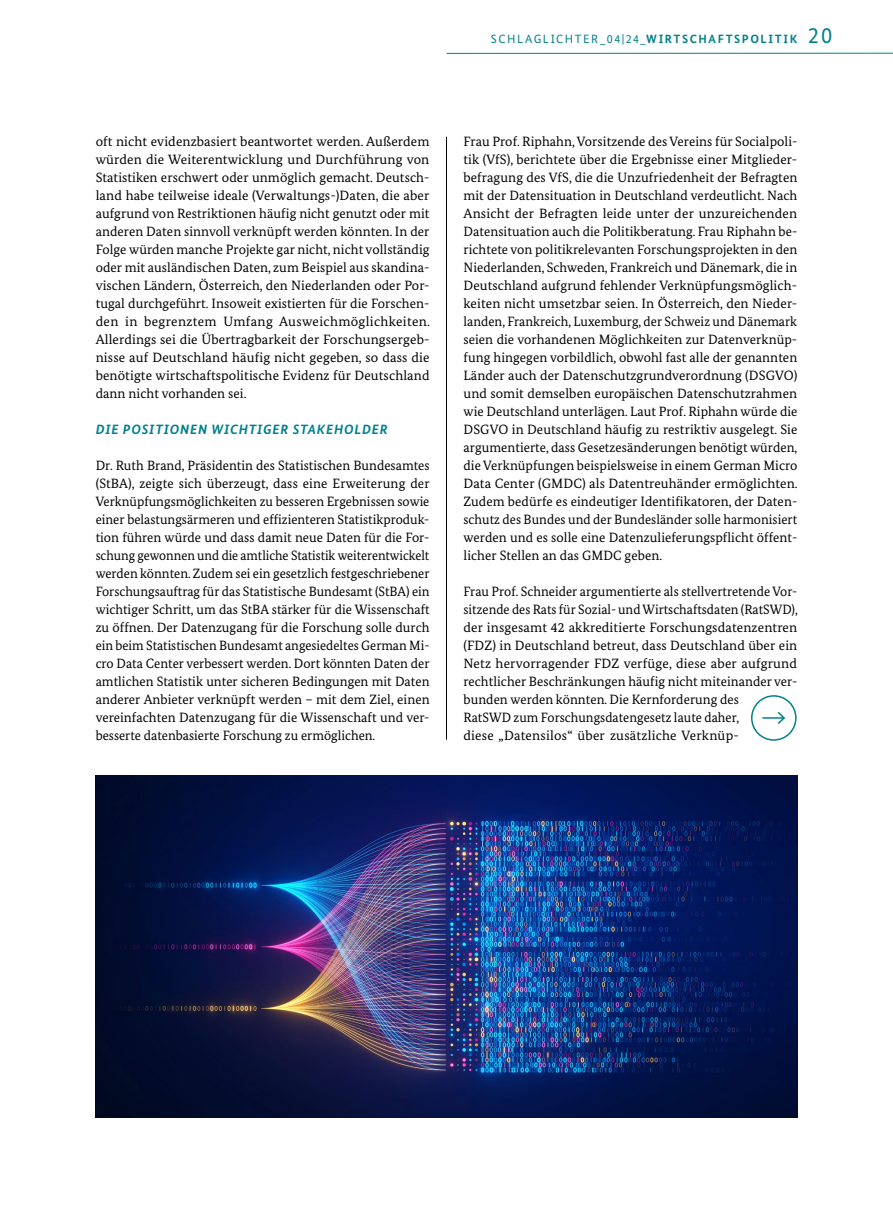
<style>
.page{position:relative;width:893px;height:1212px;background:#fff}
.page>*{position:absolute;margin:0;border:0;box-sizing:border-box;transform-origin:0 0}
.t1{font:13.5px/18px "Bundes Serif";letter-spacing:.005em;color:#000;text-align:justify}
.t2{font:italic 700 13.5px "Bundes Sans";letter-spacing:.06em;color:#00818b}
.t3{font:12px "Bundes Sans";letter-spacing:.13em;color:#00818b}
.s1{font-weight:700}
.s2{font-size:22.5px}
</style>
<div class="page">
<hr style="left:446px;top:53px;width:447px;height:1px;background:#00818b">
<img style="left:96px;top:776px;width:701px;height:342px">
<hr style="left:446px;top:137px;width:1px;height:603px;background:#000">
<div style="left:751px;top:695px;width:46px;height:46px;border:2px solid #00818b;border-radius:50%"></div>
<hr style="left:762px;top:717px;width:22px;height:2px;background:#00818b">
<svg style="left:776px;top:712px;width:9px;height:12px"></svg>
<p class="t3" style="left:491px;top:32px;width:343px">SCHLAGLICHTER_04|24_<span class="s1">WIRTSCHAFTSPOLITIK</span> <span class="s2">20</span></p>
<p class="t1" style="left:96px;top:132px;width:336px">oft nicht evidenzbasiert beantwortet werden. Außerdem würden die Weiterentwicklung und Durchführung von Statistiken erschwert oder unmöglich gemacht. Deutsch&shy;land habe teilweise ideale (Verwaltungs-)Daten, die aber aufgrund von Restriktionen häufig nicht genutzt oder mit anderen Daten sinnvoll verknüpft werden könnten. In der Folge würden manche Projekte gar nicht, nicht vollständig oder mit ausländischen Daten, zum Beispiel aus skandina&shy;vischen Ländern, Österreich, den Niederlanden oder Por&shy;tugal durchgeführt. Insoweit existierten für die Forschen&shy;den in begrenztem Umfang Ausweichmöglichkeiten.<br>Allerdings sei die Übertragbarkeit der Forschungsergeb&shy;nisse auf Deutschland häufig nicht gegeben, so dass die benötigte wirtschaftspolitische Evidenz für Deutschland dann nicht vorhanden sei.</p>
<p class="t2" style="left:96px;top:421px;width:293px">DIE POSITIONEN WICHTIGER STAKEHOLDER</p>
<p class="t1" style="left:96px;top:456px;width:335px">Dr. Ruth Brand, Präsidentin des Statistischen Bundesamtes (StBA), zeigte sich überzeugt, dass eine Erweiterung der Verknüpfungsmöglichkeiten zu besseren Ergebnissen sowie einer belastungsärmeren und effizienteren Statistikproduk&shy;tion führen würde und dass damit neue Daten für die For&shy;schung gewonnen und die amtliche Statistik weiterentwickelt werden könnten. Zudem sei ein gesetzlich festgeschriebener Forschungsauftrag für das Statistische Bundesamt (StBA) ein wichtiger Schritt, um das StBA stärker für die Wissenschaft zu öffnen. Der Datenzugang für die Forschung solle durch ein beim Statistischen Bundesamt angesiedeltes German Mi&shy;cro Data Center verbessert werden. Dort könnten Daten der amtlichen Statistik unter sicheren Bedingungen mit Daten anderer Anbieter verknüpft werden – mit dem Ziel, einen vereinfachten Datenzugang für die Wissenschaft und ver&shy;besserte datenbasierte Forschung zu ermöglichen.</p>
<p class="t1" style="left:463px;top:132px;width:336px">Frau Prof. Riphahn, Vorsitzende des Vereins für Socialpoli&shy;tik (VfS), berichtete über die Ergebnisse einer Mitglieder&shy;befragung des VfS, die die Unzufriedenheit der Befragten mit der Datensituation in Deutschland verdeutlicht. Nach Ansicht der Befragten leide unter der unzureichenden Datensituation auch die Politikberatung. Frau Riphahn be&shy;richtete von politikrelevanten Forschungsprojekten in den Niederlanden, Schweden, Frankreich und Dänemark, die in Deutschland aufgrund fehlender Verknüpfungsmöglich&shy;keiten nicht umsetzbar seien. In Österreich, den Nieder&shy;landen, Frankreich, Luxemburg, der Schweiz und Dänemark seien die vorhandenen Möglichkeiten zur Datenverknüp&shy;fung hingegen vorbildlich, obwohl fast alle der genannten Länder auch der Datenschutzgrundverordnung (DSGVO) und somit demselben europäischen Datenschutzrahmen wie Deutschland unterlägen. Laut Prof. Riphahn würde die DSGVO in Deutschland häufig zu restriktiv ausgelegt. Sie argumentierte, dass Gesetzesänderungen benötigt würden, die Verknüpfungen beispielsweise in einem German Micro Data Center (GMDC) als Datentreuhänder ermöglichten.<br>Zudem bedürfe es eindeutiger Identifikatoren, der Daten&shy;schutz des Bundes und der Bundesländer solle harmonisiert werden und es solle eine Datenzulieferungspflicht öffent&shy;licher Stellen an das GMDC geben.</p>
<p class="t1" style="left:463px;top:582px;width:336px;text-align:left">Frau Prof. Schneider argumentierte als stellvertretende Vor&shy;sitzende des Rats für Sozial- und Wirtschaftsdaten (RatSWD), der insgesamt 42 akkreditierte Forschungsdatenzentren (FDZ) in Deutschland betreut, dass Deutschland über ein Netz hervorragender FDZ verfüge, diese aber aufgrund rechtlicher Beschränkungen häufig nicht miteinander ver&shy;bunden werden könnten. Die Kernforderung des<br>RatSWD zum Forschungsdatengesetz laute daher,<br>diese „Datensilos“ über zusätzliche Verknüp-</p>
</div>
